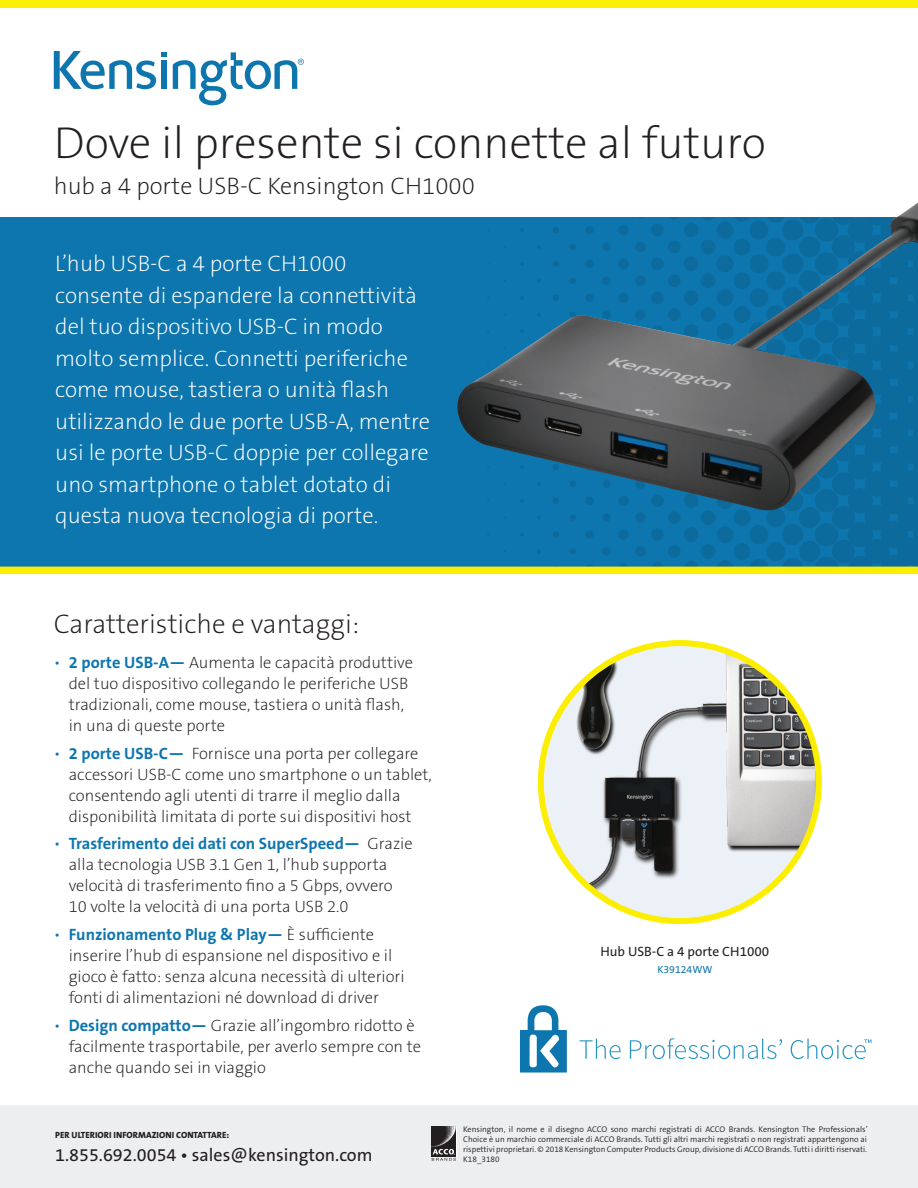
<style>
.page{position:relative;width:918px;height:1188px;background:#fff}
.page>*{position:absolute;margin:0;border:0;box-sizing:border-box;transform-origin:0 0}
.t1{font:45px "The Sans KENSINGTON2 XL";color:#231f20}
.Features{font:27px "The Sans KENSINGTON2 XL";color:#231f20}
.t2{font:24px "The Sans KENSINGTON2 XL";color:#231f20}
.t3{font:22.5px/31.5px "The Sans KENSINGTON2 XL";color:#fff}
.t4{font:18px "The Sans KENSINGTON5 Rg";color:#231f20}
.t5{font:16.5px/21px "The Sans KENSINGTON2 XL";color:#231f20}
.t6{font:13.5px "The Sans KENSINGTON5 Rg";color:#231f20}
.t7{font:10.5px "The Sans KENSINGTON5 Rg";color:#0e76ae}
.t8{font:9px "The Sans KENSINGTON8 XB";color:#231f20}
.t9{font:8.25px/9.9px "The Sans KENSINGTON4 SL";color:#231f20;text-align:justify}
.s1{color:#0e76ae}
.s2{font-family:"The Sans KENSINGTON7 Bd";color:#0e76ae}
</style>
<div class="page">
<div style="left:0;top:217px;width:918px;height:353px;background:#0e76ae"></div>
<div style="left:0;top:567px;width:918px;height:7px;background:#fcee01"></div>
<svg style="left:173px;top:52px;width:131px;height:53px"></svg>
<svg style="left:54px;top:51px;width:113px;height:38px"></svg>
<div style="left:0;top:1105px;width:918px;height:83px;background:#edeeef"></div>
<img style="left:431px;top:1127px;width:25px;height:29px">
<svg style="left:432px;top:1149px;width:24px;height:12px"></svg>
<div style="left:0;top:0;width:918px;height:8px;background:#fcee01"></div>
<img style="left:541px;top:643px;width:278px;height:278px;border-radius:139px">
<div style="left:538px;top:640px;width:284px;height:284px;border:6px solid #fcee01;border-radius:50%"></div>
<svg style="left:580px;top:1039px;width:41px;height:20px"></svg>
<svg style="left:630px;top:1038px;width:152px;height:21px"></svg>
<svg style="left:791px;top:1039px;width:81px;height:20px"></svg>
<svg style="left:520px;top:1005px;width:47px;height:68px"></svg>
<img style="left:457px;top:202px;width:461px;height:310px">
<p class="t1" style="left:54px;top:118px;width:714px">Dove il presente si connette al futuro</p>
<p class="t2" style="left:54px;top:173px;width:423px">hub a 4 porte USB-C Kensington CH1000</p>
<p class="t3" style="left:55px;top:249px;width:376px">L’hub USB-C a 4 porte CH1000 consente di espandere la connettività del tuo dispositivo USB-C in modo molto semplice. Connetti periferiche come mouse, tastiera o unità flash utilizzando le due porte USB-A, mentre usi le porte USB-C doppie per collegare uno smartphone o tablet dotato di questa nuova tecnologia di porte.</p>
<p class="Features" style="left:54px;top:610px;width:307px">Caratteristiche e vantaggi:</p>
<p class="t5" style="left:69px;top:652px;width:346px;text-indent:-15px"><span class="s1">•</span> <span class="s2">2 porte USB-A—</span> Aumenta le capacità produttive del tuo dispositivo collegando le periferiche USB tradizionali, come mouse, tastiera o unità flash, in una di queste porte</p>
<p class="t5" style="left:69px;top:743px;width:365px;text-indent:-15px"><span class="s1">•</span> <span class="s2">2 porte USB-C—</span> Fornisce una porta per collegare accessori USB-C come uno smartphone o un tablet, consentendo agli utenti di trarre il meglio dalla disponibilità limitata di porte sui dispositivi host</p>
<p class="t5" style="left:69px;top:834px;width:345px;text-indent:-15px"><span class="s1">•</span> <span class="s2">Trasferimento dei dati con SuperSpeed—</span> Grazie alla tecnologia USB 3.1 Gen 1, l’hub supporta velocità di trasferimento fino a 5 Gbps, ovvero 10 volte la velocità di una porta USB 2.0</p>
<p class="t5" style="left:69px;top:925px;width:337px;text-indent:-15px"><span class="s1">•</span> <span class="s2">Funzionamento Plug &amp; Play—</span> È sufficiente inserire l’hub di espansione nel dispositivo e il gioco è fatto: senza alcuna necessità di ulteriori fonti di alimentazioni né download di driver</p>
<p class="t5" style="left:69px;top:1015px;width:354px;text-indent:-15px"><span class="s1">•</span> <span class="s2">Design compatto—</span> Grazie all’ingombro ridotto è facilmente trasportabile, per averlo sempre con te anche quando sei in viaggio</p>
<p class="t8" style="left:55px;top:1130px;width:175px">PER ULTERIORI INFORMAZIONI CONTATTARE:</p>
<p class="t4" style="left:55px;top:1145px;width:319px">1.855.692.0054 • sales@kensington.com</p>
<p class="t6" style="left:600px;top:944px;width:170px">Hub USB-C a 4 porte CH1000</p>
<p class="t7" style="left:657px;top:963px;width:56px">K39124WW</p>
<p class="t9" style="left:463px;top:1124px;width:406px">Kensington, il nome e il disegno ACCO sono marchi registrati di ACCO Brands. Kensington The Professionals’ Choice è un marchio commerciale di ACCO Brands. Tutti gli altri marchi registrati o non registrati appartengono ai rispettivi proprietari. © 2018 Kensington Computer Products Group, divisione di ACCO Brands. Tutti i diritti riservati.<br>K18_3180</p>
</div>
